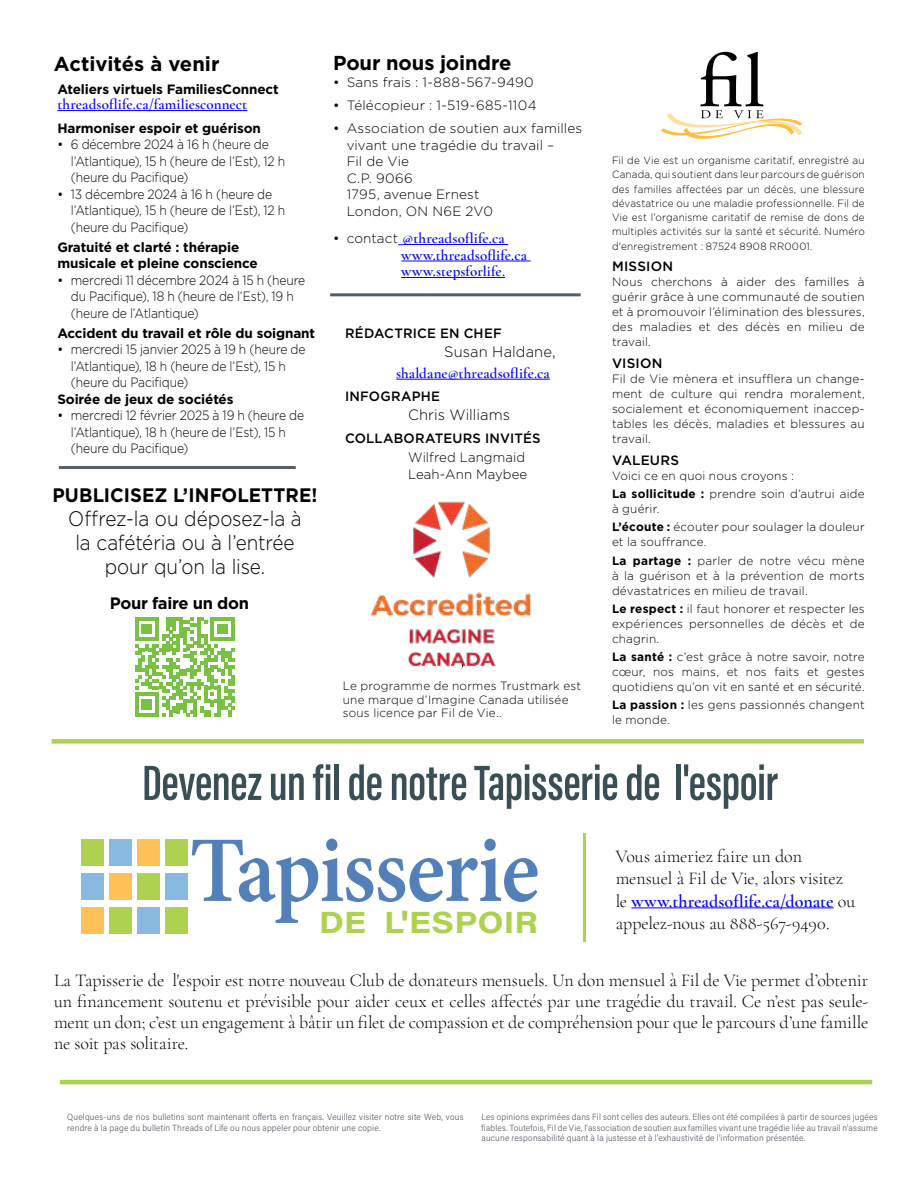
<style>
.page{position:relative;width:918px;height:1188px;background:#fff}
.page>*{position:absolute;margin:0;border:0;box-sizing:border-box;transform-origin:0 0}
.t1{font:51px "Acumin Variable Concept";letter-spacing:-.01em;color:#394f55}
.t2{font:30px "Acumin Variable Concept";letter-spacing:.005em;color:#aed24f}
.t3{font:300 21px/24px "Gotham";letter-spacing:-.005em;color:#000;text-align:center;scale:.9 1}
.t4{font:700 20.1px "Gotham";letter-spacing:-.005em;color:#000}
.t5{font:700 19.5px "Gotham";letter-spacing:.005em;color:#000;scale:.95 1}
.t6{font:300 18px/22.5px "Cormorant Garamond";letter-spacing:-.005em;color:#000}
.t7{font:700 16.5px "Gotham";letter-spacing:-.02em;color:#000}
.t8{font:600 15px/16.5px "Cormorant Garamond";letter-spacing:.005em;color:#00f}
.t9{font:300 15px "Gotham";letter-spacing:.005em;color:#000}
.t10{font:300 13.5px/16.5px "Gotham";letter-spacing:-.01em;color:#000;scale:.9 1}
.t11{font:700 13.5px/16.5px "Gotham";letter-spacing:-.01em;color:#000}
.t12{font:300 13.5px/16.5px "Gotham";letter-spacing:.01em;color:#000}
.t13{font:500 13.5px "Gotham";letter-spacing:.015em;color:#000}
.t14{font:300 13.5px/16.5px "Gotham";letter-spacing:-.01em;color:#000}
.t15{font:300 13.5px "Gotham";letter-spacing:.02em;color:#000}
.t16{font:300 13.5px "Gotham";letter-spacing:.015em;color:#000}
.t17{font:300 12px/15px "Gotham";letter-spacing:.015em;color:#000}
.t18{font:300 10.5px/14.2px "Gotham";letter-spacing:.015em;color:#000;text-align:justify;scale:.95 1}
.t19{font:9px/10.8px "Acumin Variable Concept";letter-spacing:.02em;color:#565e66}
.s1{font-weight:400}
.s2{font-family:"Gotham";font-weight:400;font-size:13.5px;color:#000}
.s3{font-family:"Gotham";font-weight:300;font-size:13.5px;color:#000}
.s4{font-size:16.5px}
.s5{font-weight:700}
.s6{font-weight:600;color:#00f}
</style>
<div class="page">
<hr style="left:59px;top:466px;width:237px;height:3px;background:#565e66">
<div style="left:52px;top:739px;width:812px;height:5px;background:#aed24f"></div>
<hr style="left:57px;top:110px;width:190px;height:1px;background:#00f">
<svg style="left:135px;top:617px;width:100px;height:100px"></svg>
<hr style="left:330px;top:293px;width:251px;height:3px;background:#565e66">
<hr style="left:60px;top:1080px;width:812px;height:4px;background:#add24e">
<hr style="left:631px;top:907px;width:203px;height:1px;background:#00f">
<hr style="left:583px;top:833px;width:2px;height:108px;background:#aed24f">
<img style="left:371px;top:501px;width:160px;height:169px">
<hr style="left:402px;top:244px;width:106px;height:1px;background:#00f">
<hr style="left:401px;top:261px;width:130px;height:1px;background:#00f">
<hr style="left:401px;top:277px;width:104px;height:1px;background:#00f">
<hr style="left:396px;top:379px;width:154px;height:1px;background:#00f">
<svg style="left:661px;top:52px;width:142px;height:87px"></svg>
<svg style="left:461px;top:665px;width:3px;height:4px"></svg>
<div style="left:81px;top:839px;width:23px;height:27px;background:#aed24f"></div>
<div style="left:109px;top:839px;width:23px;height:27px;background:#88badf"></div>
<div style="left:137px;top:839px;width:23px;height:27px;background:#fec057"></div>
<div style="left:165px;top:839px;width:23px;height:27px;background:#aed24f"></div>
<div style="left:81px;top:908px;width:23px;height:26px;background:#fec057"></div>
<div style="left:109px;top:908px;width:23px;height:26px;background:#aed24f"></div>
<div style="left:137px;top:908px;width:23px;height:26px;background:#88badf"></div>
<div style="left:165px;top:908px;width:23px;height:26px;background:#aed24f"></div>
<div style="left:109px;top:873px;width:23px;height:27px;background:#fec057"></div>
<div style="left:137px;top:873px;width:23px;height:27px;background:#aed24f"></div>
<div style="left:165px;top:873px;width:23px;height:27px;background:#88badf"></div>
<div style="left:81px;top:873px;width:23px;height:27px;background:#88badf"></div>
<div style="left:326px;top:839px;width:12px;height:12px;background:#5480b9;border-radius:50%"></div>
<div style="left:484px;top:839px;width:12px;height:12px;background:#5480b9;border-radius:50%"></div>
<svg style="left:192px;top:840px;width:346px;height:83px"></svg>
<h3 class="t4" style="left:54px;top:51px;width:167px">Activités à venir</h3>
<p class="t11" style="left:57px;top:81px;width:223px">Ateliers virtuels FamiliesConnect</p>
<p class="t8" style="left:57px;top:96px;width:191px">threadsoflife.ca/familiesconnect</p>
<p class="t11" style="left:57px;top:120px;width:205px">Harmoniser espoir et guérison</p>
<p class="t10" style="left:71px;top:136px;width:240px;text-indent:-13px"><span class="s1">•</span> 6 décembre 2024 à 16 h (heure de l’Atlantique), 15 h (heure de l’Est), 12 h (heure du Pacifique)</p>
<p class="t10" style="left:71px;top:185px;width:240px;text-indent:-13px"><span class="s1">•</span> 13 décembre 2024 à 16 h (heure de l’Atlantique), 15 h (heure de l’Est), 12 h (heure du Pacifique)</p>
<p class="t11" style="left:57px;top:239px;width:202px">Gratuité et clarté : thérapie musicale et pleine conscience</p>
<p class="t10" style="left:71px;top:271px;width:262px;text-indent:-13px"><span class="s1">•</span> mercredi 11 décembre 2024 à 15 h (heure du Pacifique), 18 h (heure de l’Est), 19 h (heure de l’Atlantique)</p>
<p class="t11" style="left:57px;top:325px;width:259px">Accident du travail et rôle du soignant</p>
<p class="t10" style="left:71px;top:341px;width:262px;text-indent:-13px"><span class="s1">•</span> mercredi 15 janvier 2025 à 19 h (heure de l’Atlantique), 18 h (heure de l’Est), 15 h (heure du Pacifique)</p>
<p class="t11" style="left:57px;top:391px;width:178px">Soirée de jeux de sociétés</p>
<p class="t10" style="left:71px;top:407px;width:261px;text-indent:-13px"><span class="s1">•</span> mercredi 12 février 2025 à 19 h (heure de l’Atlantique), 18 h (heure de l’Est), 15 h (heure du Pacifique)</p>
<h3 class="t5" style="left:52px;top:482px;width:281px">PUBLICISEZ L’INFOLETTRE!</h3>
<h3 class="t3" style="left:68px;top:506px;width:261px">Offrez-la ou déposez-la à la cafétéria ou à l’entrée pour qu’on la lise.</h3>
<h3 class="t7" style="left:110px;top:593px;width:141px">Pour faire un don</h3>
<h3 class="t4" style="left:333px;top:50px;width:180px">Pour nous joindre</h3>
<p class="t16" style="left:333px;top:73px;width:202px"><span class="s1">•</span> Sans frais : 1-888-567-9490</p>
<p class="t15" style="left:333px;top:97px;width:205px"><span class="s1">•</span> Télécopieur : 1-519-685-1104</p>
<p class="t12" style="left:347px;top:120px;width:237px;text-indent:-14px"><span class="s1">•</span> Association de soutien aux familles vivant une tragédie du travail –<br>Fil de Vie<br>C.P. 9066<br>1795, avenue Ernest<br>London, ON N6E 2V0</p>
<p class="t8" style="left:401px;top:230px;width:127px;text-indent:-68px"><span class="s2">•</span> <span class="s3">contact</span> @threadsoflife.ca www.threadsoflife.ca www.stepsforlife.</p>
<p class="t13" style="left:345px;top:325px;width:158px">RÉDACTRICE EN CHEF</p>
<p class="t9" style="left:444px;top:342px;width:113px">Susan Haldane<span class="s4">,</span></p>
<p class="t8" style="left:396px;top:365px;width:155px">shaldane@threadsoflife.ca</p>
<p class="t13" style="left:345px;top:388px;width:97px">INFOGRAPHE</p>
<p class="t9" style="left:408px;top:405px;width:104px">Chris Williams</p>
<p class="t13" style="left:345px;top:430px;width:197px">COLLABORATEURS INVITÉS</p>
<p class="t14" style="left:408px;top:449px;width:121px">Wilfred Langmaid<br>Leah-Ann Maybee</p>
<p class="t17" style="left:343px;top:679px;width:240px;line-height:13.5px">Le programme de normes Trustmark est une marque d’Imagine Canada utilisée sous licence par Fil de Vie..</p>
<p class="t18" style="left:612px;top:153px;width:268px">Fil de Vie est un organisme caritatif, enregistré au Canada, qui soutient dans leur parcours de guérison des familles affectées par un décès, une blessure dévastatrice ou une maladie professionnelle. Fil de Vie est l’organisme caritatif de remise de dons de multiples activités sur la santé et sécurité. Numéro d'enregistrement : 87524 8908 RR0001.</p>
<p class="t13" style="left:612px;top:258px;width:63px">MISSION</p>
<p class="t17" style="left:612px;top:274px;width:254px;text-align:justify">Nous cherchons à aider des familles à guérir grâce à une communauté de soutien et à promouvoir l’élimination des blessures, des maladies et des décès en milieu de travail.</p>
<p class="t13" style="left:612px;top:355px;width:52px">VISION</p>
<p class="t17" style="left:612px;top:371px;width:254px;text-align:justify">Fil de Vie mènera et insufflera un change&shy;ment de culture qui rendra moralement, socialement et économiquement inaccep&shy;tables les décès, maladies et blessures au travail.</p>
<p class="t13" style="left:612px;top:451px;width:69px">VALEURS</p>
<p class="t17" style="left:612px;top:466px;width:254px;line-height:18.3px">Voici ce en quoi nous croyons :<br><span class="s5">La sollicitude :</span> prendre soin d’autrui aide</p>
<p class="t17" style="left:612px;top:499px;width:254px;line-height:18.3px">à guérir.<br><span class="s5">L’écoute :</span> écouter pour soulager la douleur</p>
<p class="t17" style="left:612px;top:533px;width:254px;line-height:18.3px">et la souffrance.<br><span class="s5">La partage :</span> parler de notre vécu mène</p>
<p class="t17" style="left:612px;top:568px;width:254px">à la guérison et à la prévention de morts dévastatrices en milieu de travail.</p>
<p class="t17" style="left:612px;top:601px;width:254px;text-align:justify"><span class="s5">Le respect :</span> il faut honorer et respecter les expériences personnelles de décès et de chagrin.</p>
<p class="t17" style="left:612px;top:649px;width:254px;text-align:justify"><span class="s5">La santé :</span> c’est grâce à notre savoir, notre cœur, nos mains, et nos faits et gestes quotidiens qu’on vit en santé et en sécurité.</p>
<p class="t17" style="left:612px;top:697px;width:254px"><span class="s5">La passion :</span> les gens passionnés changent le monde.</p>
<h1 class="t1" style="left:142px;top:747px;width:637px">Devenez un fil de notre Tapisserie de l'espoir</h1>
<h3 class="t6" style="left:616px;top:845px;width:241px">Vous aimeriez faire un don mensuel à Fil de Vie, alors visitez le <span class="s6">www.threadsoflife.ca/donate</span> ou appelez-nous au 888-567-9490.</h3>
<p class="t6" style="left:54px;top:970px;width:816px;line-height:21px;text-align:justify">La Tapisserie de l'espoir est notre nouveau Club de donateurs mensuels. Un don mensuel à Fil de Vie permet d’obtenir un financement soutenu et prévisible pour aider ceux et celles affectés par une tragédie du travail. Ce n’est pas seule&shy;ment un don; c’est un engagement à bâtir un filet de compassion et de compréhension pour que le parcours d’une famille ne soit pas solitaire.</p>
<h2 class="t2" style="left:319px;top:902px;width:220px">DE L'ESPOIR</h2>
<p class="t19" style="left:67px;top:1111px;width:398px">Quelques-uns de nos bulletins sont maintenant offerts en français. Veuillez visiter notre site Web, vous rendre à la page du bulletin Threads of Life ou nous appeler pour obtenir une copie.</p>
<p class="t19" style="left:482px;top:1111px;width:398px;text-align:justify">Les opinions exprimées dans Fil sont celles des auteurs. Elles ont été compilées à partir de sources jugées fiables. Toutefois, Fil de Vie, l’association de soutien aux familles vivant une tragédie liée au travail n’assume aucune responsabilité quant à la justesse et à l’exhaustivité de l’information présentée.</p>
</div>
